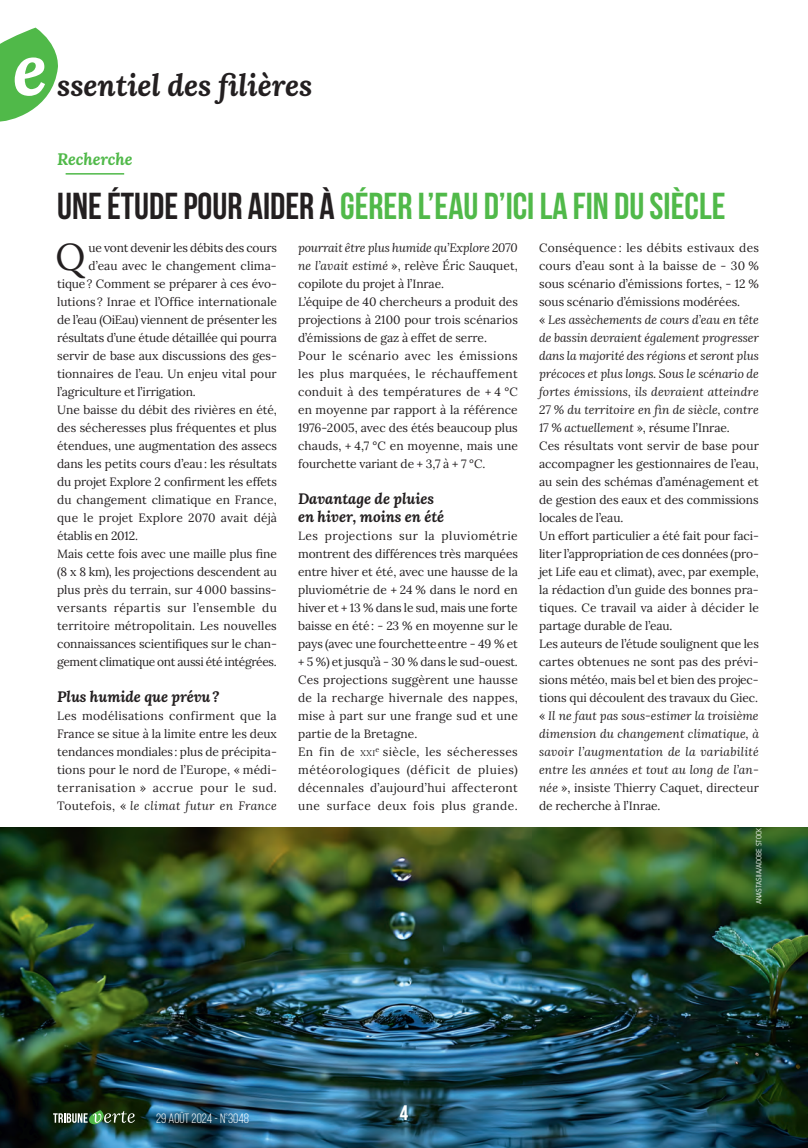
<style>
.page{position:relative;width:808px;height:1148px;background:#fff}
.page>*{position:absolute;margin:0;border:0;box-sizing:border-box;transform-origin:0 0}
.t1{font:37.65px "Lora";color:#231f20}
.t2{font:700 37.5px "Bebas Neue";color:#50b949}
.t3{font:italic 700 30px "Lora";letter-spacing:-.005em;color:#231f20}
.t4{font:700 21px "Bebas Neue";color:#fff}
.t5{font:italic 700 16.5px "Lora";letter-spacing:-.005em;color:#50b949}
.t6{font:italic 700 15px/18px "Lora";letter-spacing:-.005em;color:#231f20}
.t7{font:13.5px "Bebas Neue";color:#fff}
.t8{font:12px/18px "Lora";color:#231f20}
.t9{font:12px "Lora";letter-spacing:-.025em;color:#231f20}
.t10{font:12px "Lora";letter-spacing:.02em;color:#231f20}
.t11{font:12px "Lora";letter-spacing:.035em;color:#231f20}
.t12{font:12px "Lora";letter-spacing:-.02em;color:#231f20}
.t13{font:300 7.5px "Blogger Sans";letter-spacing:-.01em;color:#fff}
.s1{color:#231f20}
.s2{font-style:italic}
.s3{font-size:8.4px}
</style>
<div class="page">
<hr style="left:66px;top:173px;width:58px;height:2px;background:#50b949">
<img style="left:0;top:828px;width:808px;height:320px">
<svg style="left:0;top:28px;width:58px;height:94px"></svg>
<svg style="left:53px;top:1110px;width:82px;height:14px"></svg>
<h3 class="t3" style="left:57px;top:64px;width:257px">ssentiel des filières</h3>
<h3 class="t5" style="left:57px;top:147px;width:77px">Recherche</h3>
<h2 class="t2" style="left:57px;top:186px;width:670px"><span class="s1">UNE ÉTUDE POUR AIDER À</span> GÉRER L’EAU D’ICI LA FIN DU SIÈCLE</h2>
<h1 class="t1" style="left:55px;top:228px;width:32px">Q</h1>
<p class="t12" style="left:89px;top:239px;width:190px">ue vont devenir les débits des cours</p>
<p class="t8" style="left:298px;top:238px;width:221px"><span class="s2">pourrait être plus humide qu’Explore 2070 ne l’avait estimé</span> », relève Éric Sauquet, copilote du projet à l’Inrae.<br>L’équipe de 40 chercheurs a produit des projections à 2100 pour trois scénarios d’émissions de gaz à effet de serre.<br>Pour le scénario avec les émissions les plus marquées, le réchauffement conduit à des températures de + 4 °C en moyenne par rapport à la référence 1976-2005, avec des étés beaucoup plus chauds, + 4,7 °C en moyenne, mais une fourchette variant de + 3,7 à + 7 °C.</p>
<p class="t6" style="left:298px;top:489px;width:148px">Davantage de pluies en hiver, moins en été</p>
<p class="t8" style="left:298px;top:526px;width:221px">Les projections sur la pluviométrie montrent des différences très marquées entre hiver et été, avec une hausse de la pluviométrie de + 24 % dans le nord en hiver et + 13 % dans le sud, mais une forte baisse en été: - 23 % en moyenne sur le pays (avec une fourchetteentre - 49 % et + 5 %) et jusqu’à - 30 % dans le sud-ouest.<br>Ces projections suggèrent une hausse de la recharge hivernale des nappes, mise à part sur une frange sud et une partie de la Bretagne.<br>En fin de <span class="s3">xxi</span><sup>e</sup> siècle, les sécheresses météorologiques (déficit de pluies) décennales d’aujourd’hui affecteront une surface deux fois plus grande.</p>
<p class="t8" style="left:539px;top:238px;width:221px">Conséquence : les débits estivaux des cours d’eau sont à la baisse de - 30 % sous scénario d’émissions fortes, - 12 % sous scénario d’émissions modérées.<br>« <span class="s2">Les assèchements de cours d’eau en tête de bassin devraient également progresser dans la majorité des régions et seront plus précoces et plus longs. Sous le scénario de fortes émissions, ils devraient atteindre 27 % du territoire en fin de siècle, contre 17 % actuellement</span> », résume l’Inrae.<br>Ces résultats vont servir de base pour accompagner les gestionnaires de l’eau, au sein des schémas d’aménagement et de gestion des eaux et des commissions locales de l’eau.<br>Un effort particulier a été fait pour faci&shy;liter l’appropriation de ces données (pro&shy;jet Life eau et climat), avec, par exemple, la rédaction d’un guide des bonnes pra&shy;tiques. Ce travail va aider à décider le partage durable de l’eau.<br>Les auteurs de l’étude soulignent que les cartes obtenues ne sont pas des prévi&shy;sions météo, mais bel et bien des projec&shy;tions qui découlent des travaux du Giec. « <span class="s2">Il ne faut pas sous-estimer la troisième dimension du changement climatique, à savoir l’augmentation de la variabilité entre les années et tout au long de l’an&shy;née</span> », insiste Thierry Caquet, directeur de recherche à l’Inrae.</p>
<p class="t13" style="left:754px;top:904px;width:78px;rotate:-90deg">ANASTASIIA/ADOBE STOCK</p>
<p class="t8" style="left:89px;top:256px;width:190px">d’eau avec le changement clima-</p>
<p class="t8" style="left:57px;top:274px;width:221px">tique? Comment se préparer à ces évo-</p>
<p class="t8" style="left:57px;top:292px;width:221px">lutions ? Inrae et l’Office internationale</p>
<p class="t8" style="left:57px;top:310px;width:221px">de l’eau (OiEau) viennent de présenter les</p>
<p class="t8" style="left:57px;top:328px;width:221px">résultats d’une étude détaillée qui pourra</p>
<p class="t8" style="left:57px;top:346px;width:221px">servir de base aux discussions des ges-</p>
<p class="t8" style="left:57px;top:364px;width:221px">tionnaires de l’eau. Un enjeu vital pour</p>
<p class="t8" style="left:57px;top:382px;width:140px">l’agriculture et l’irrigation.</p>
<p class="t8" style="left:57px;top:400px;width:221px">Une baisse du débit des rivières en été,</p>
<p class="t8" style="left:57px;top:418px;width:221px">des sécheresses plus fréquentes et plus</p>
<p class="t8" style="left:57px;top:436px;width:221px">étendues, une augmentation des assecs</p>
<p class="t8" style="left:57px;top:454px;width:221px">dans les petits cours d’eau: les résultats</p>
<p class="t8" style="left:57px;top:472px;width:221px">du projet Explore 2 confirment les effets</p>
<p class="t8" style="left:57px;top:490px;width:221px">du changement climatique en France,</p>
<p class="t10" style="left:57px;top:509px;width:221px">que le projet Explore 2070 avait déjà</p>
<p class="t8" style="left:57px;top:526px;width:82px">établis en 2012.</p>
<p class="t8" style="left:57px;top:544px;width:221px">Mais cette fois avec une maille plus fine</p>
<p class="t8" style="left:57px;top:562px;width:221px">(8 x 8 km), les projections descendent au</p>
<p class="t8" style="left:57px;top:580px;width:220px">plus près du terrain, sur 4000 bassins-</p>
<p class="t11" style="left:57px;top:599px;width:221px">versants répartis sur l’ensemble du</p>
<p class="t8" style="left:57px;top:616px;width:221px">territoire métropolitain. Les nouvelles</p>
<p class="t8" style="left:57px;top:634px;width:221px">connaissances scientifiques sur le chan-</p>
<p class="t9" style="left:57px;top:653px;width:221px">gement climatique ont aussi été intégrées.</p>
<p class="t6" style="left:57px;top:687px;width:164px">Plus humide que prévu?</p>
<p class="t8" style="left:57px;top:706px;width:221px;text-align:justify">Les modélisations confirment que la France se situe à la limite entre les deux tendances mondiales: plus de précipita&shy;tions pour le nord de l’Europe, « médi&shy;terranisation » accrue pour le sud.<br>Toutefois, « <span class="s2">le climat futur en France</span></p>
<p class="t7" style="left:156px;top:1111px;width:94px">29 AOÛT 2024 - N°3048</p>
<h3 class="t4" style="left:400px;top:1101px;width:10px">4</h3>
</div>
